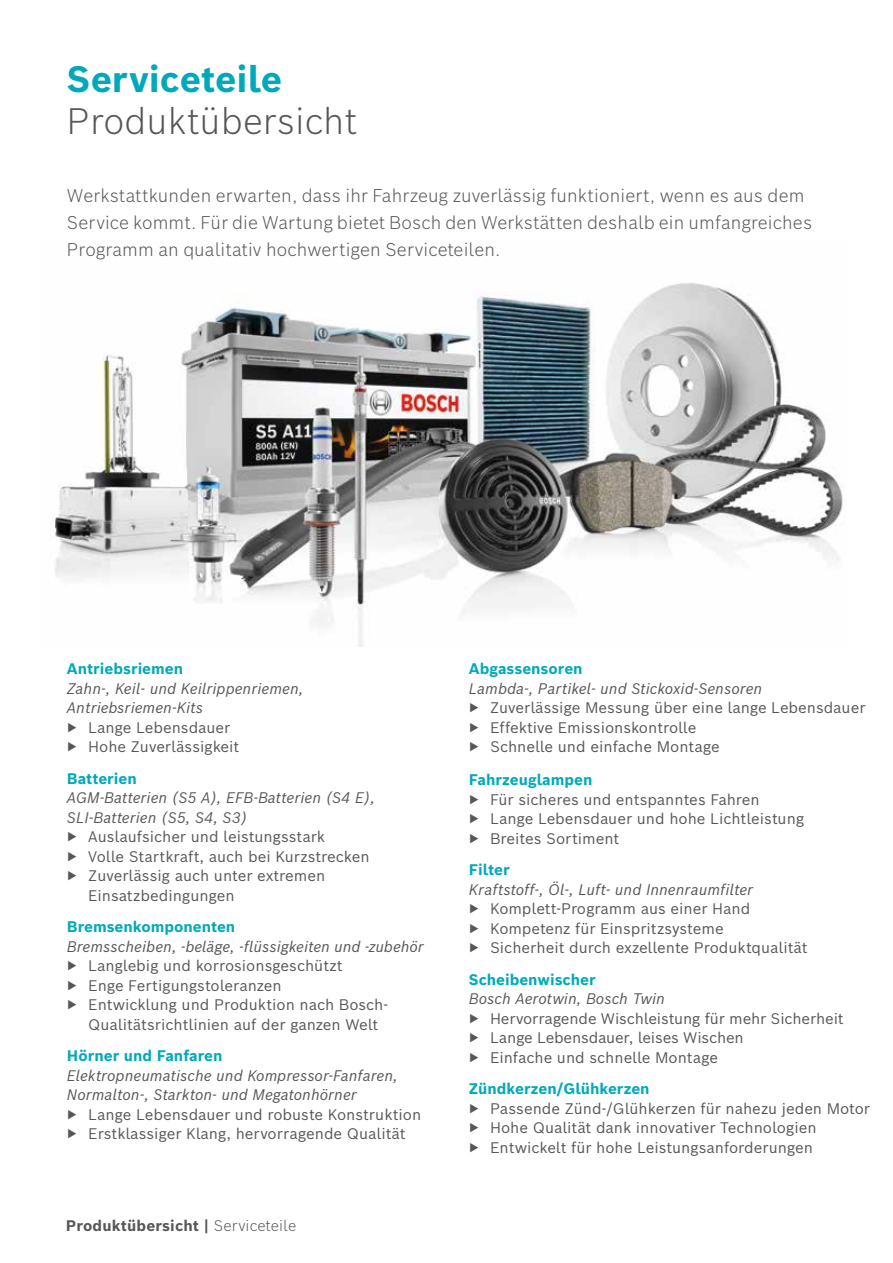
<style>
.page{position:relative;width:893px;height:1263px;background:#fff}
.page>*{position:absolute;margin:0;border:0;box-sizing:border-box;transform-origin:0 0}
.t1{font:300 36px "Bosch Sans";letter-spacing:.005em;color:#575756}
.t2{font:700 36px "Bosch Sans";color:#00a9b9}
.t3{font:300 18px/27px "Bosch Sans";letter-spacing:.01em;color:#575756}
.t4{font:15px/19.5px "Bosch Sans";color:#575756}
.t5{font:italic 15px/19.5px "Bosch Sans";color:#575756}
.t6{font:700 15px "Bosch Sans";color:#00a9b9}
.t7{font:700 15px "Bosch Sans";letter-spacing:.01em;color:#575756}
.s1{font-weight:300}
</style>
<div class="page">
<img style="left:50px;top:283px;width:793px;height:363px">
<h1 class="t2" style="left:67px;top:55px;width:217px">Serviceteile</h1>
<h1 class="t1" style="left:67px;top:97px;width:292px">Produktübersicht</h1>
<p class="t3" style="left:67px;top:181px;width:747px">Werkstattkunden erwarten, dass ihr Fahrzeug zuverlässig funktioniert, wenn es aus dem<br>Service kommt. Für die Wartung bietet Bosch den Werkstätten deshalb ein umfangreiches<br>Programm an qualitativ hochwertigen Serviceteilen.</p>
<p class="t6" style="left:67px;top:659px;width:118px">Antriebsriemen</p>
<p class="t5" style="left:67px;top:678px;width:238px">Zahn-, Keil- und Keilrippenriemen,<br>Antriebsriemen-Kits</p>
<p class="t4" style="left:67px;top:717px;width:174px">▶ Lange Lebensdauer ▶ Hohe Zuverlässigkeit</p>
<p class="t6" style="left:67px;top:768px;width:71px">Batterien</p>
<p class="t5" style="left:67px;top:788px;width:310px">AGM-Batterien (S5 A), EFB-Batterien (S4 E),<br>SLI-Batterien (S5, S4, S3)</p>
<p class="t4" style="left:67px;top:827px;width:260px">▶ Auslaufsicher und leistungsstark</p>
<p class="t4" style="left:67px;top:846px;width:304px">▶ Volle Startkraft, auch bei Kurzstrecken</p>
<p class="t4" style="left:67px;top:866px;width:260px">▶ Zuverlässig auch unter extremen</p>
<p class="t4" style="left:88px;top:885px;width:148px">Einsatzbedingungen</p>
<p class="t6" style="left:67px;top:917px;width:170px">Bremsenkomponenten</p>
<p class="t5" style="left:67px;top:936px;width:359px">Bremsscheiben, -beläge, -flüssigkeiten und -zubehör</p>
<p class="t4" style="left:67px;top:956px;width:277px">▶ Langlebig und korrosionsgeschützt</p>
<p class="t4" style="left:67px;top:975px;width:216px">▶ Enge Fertigungstoleranzen</p>
<p class="t4" style="left:67px;top:995px;width:323px">▶ Entwicklung und Produktion nach Bosch-</p>
<p class="t4" style="left:88px;top:1014px;width:292px">Qualitätsrichtlinien auf der ganzen Welt</p>
<p class="t6" style="left:67px;top:1046px;width:157px">Hörner und Fanfaren</p>
<p class="t5" style="left:67px;top:1065px;width:332px">Elektropneumatische und Kompressor-Fanfaren,<br>Normalton-, Starkton- und Megatonhörner</p>
<p class="t4" style="left:67px;top:1104px;width:356px">▶ Lange Lebensdauer und robuste Konstruktion ▶ Erstklassiger Klang, hervorragende Qualität</p>
<p class="t7" style="left:66px;top:1216px;width:232px">Produktübersicht | <span class="s1">Serviceteile</span></p>
<p class="t6" style="left:469px;top:659px;width:115px">Abgassensoren</p>
<p class="t5" style="left:469px;top:678px;width:295px">Lambda-, Partikel- und Stickoxid-Sensoren</p>
<p class="t4" style="left:469px;top:698px;width:398px">▶ Zuverlässige Messung über eine lange Lebensdauer ▶ Effektive Emissionskontrolle<br>▶ Schnelle und einfache Montage</p>
<p class="t6" style="left:469px;top:770px;width:125px">Fahrzeuglampen</p>
<p class="t4" style="left:469px;top:789px;width:337px">▶ Für sicheres und entspanntes Fahren<br>▶ Lange Lebensdauer und hohe Lichtleistung ▶ Breites Sortiment</p>
<p class="t6" style="left:469px;top:860px;width:42px">Filter</p>
<p class="t5" style="left:469px;top:879px;width:286px">Kraftstoff-, Öl-, Luft- und Innenraumfilter</p>
<p class="t4" style="left:469px;top:899px;width:340px">▶ Komplett-Programm aus einer Hand<br>▶ Kompetenz für Einspritzsysteme<br>▶ Sicherheit durch exzellente Produktqualität</p>
<p class="t6" style="left:469px;top:969px;width:128px">Scheibenwischer</p>
<p class="t5" style="left:469px;top:989px;width:198px">Bosch Aerotwin, Bosch Twin</p>
<p class="t4" style="left:469px;top:1008px;width:376px">▶ Hervorragende Wischleistung für mehr Sicherheit ▶ Lange Lebensdauer, leises Wischen<br>▶ Einfache und schnelle Montage</p>
<p class="t6" style="left:469px;top:1079px;width:182px">Zündkerzen/Glühkerzen</p>
<p class="t4" style="left:469px;top:1098px;width:403px">▶ Passende Zünd-/Glühkerzen für nahezu jeden Motor ▶ Hohe Qualität dank innovativer Technologien<br>▶ Entwickelt für hohe Leistungsanforderungen</p>
</div>
